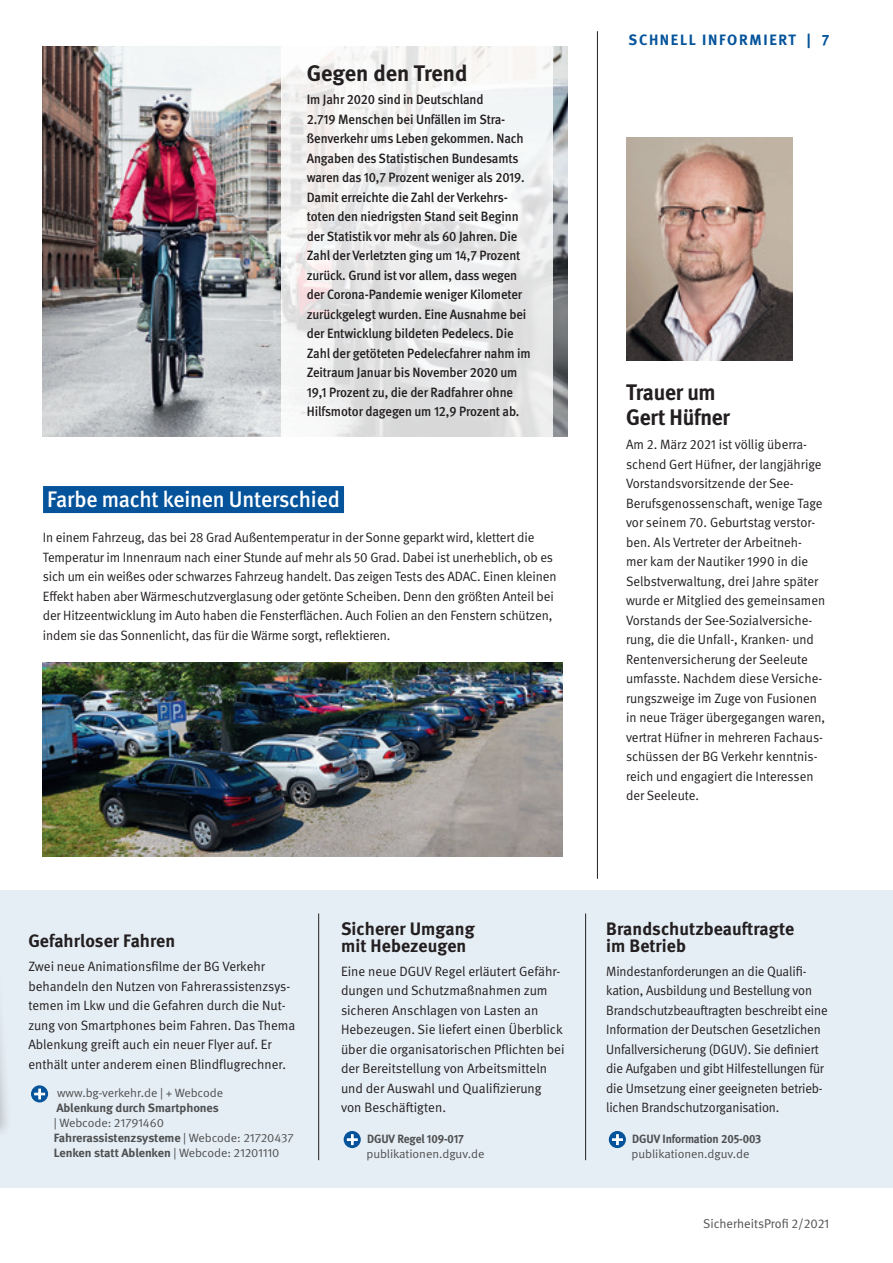
<style>
.page{position:relative;width:893px;height:1263px;background:#fff}
.page>*{position:absolute;margin:0;border:0;box-sizing:border-box;transform-origin:0 0}
.BGV_Kurz_H2_links_hi{font:500 22.5px "DGUV Meta";letter-spacing:-.01em;color:#fff}
.BGV_Kurz_Head_15pt{font:700 22.5px/25.5px "DGUV Meta";letter-spacing:-.01em;color:#231f20;scale:.96 1}
.BGV_Kurz_H2_links{font:700 22.5px "DGUV Meta";color:#231f20}
.BGV_Kurz_H3_Schmal{font:700 18px/17.2px "DGUV Meta";letter-spacing:.005em;color:#231f20}
.t1{font:700 15px "DGUV Meta";letter-spacing:.11em;color:#04539b}
.BGV_Kurz_Fließ_Schma{font:13.5px/19.5px "DGUV Meta";letter-spacing:-.01em;color:#231f20}
.BGV_Kurz_Fließ_Schma-2{font:500 13.5px/19.5px "DGUV Meta";letter-spacing:-.01em;color:#231f20;scale:.95 1}
.BGV_Kurz_Fließ_Schma-3{font:13.5px/19.5px "DGUV Meta";letter-spacing:-.01em;color:#231f20;scale:.96 1}
.t2{font:12.75px "DGUV Meta";color:#4f5152}
.BGV_Kurz_Fließ_Schma-4{font:12px/15px "DGUV Meta";letter-spacing:-.005em;color:#4f5152;scale:1.04 1}
.BGV_Kurz_Fließ_Schma-5{font:700 12px "DGUV Meta";letter-spacing:-.01em;color:#4f5152;scale:1.04 1}
.BGV_Kurz_Fließ_Schma-6{font:700 12px/15px "DGUV Meta";letter-spacing:-.01em;color:#4f5152;scale:.96 1}
.s1{font-weight:700}
.s2{font-weight:400}
</style>
<div class="page">
<div style="left:0;top:891px;width:893px;height:297px;background:#e6eef5"></div>
<svg style="left:31px;top:1085px;width:17px;height:17px"></svg>
<svg style="left:34px;top:1088px;width:11px;height:12px"></svg>
<div style="left:609px;top:1131px;width:17px;height:17px;background:#04539b;border-radius:50%"></div>
<svg style="left:612px;top:1134px;width:11px;height:11px"></svg>
<svg style="left:344px;top:1131px;width:17px;height:17px"></svg>
<svg style="left:347px;top:1134px;width:11px;height:11px"></svg>
<div style="left:0;top:947px;width:12px;height:208px;background:#231f20;opacity:.25"></div>
<hr style="left:597px;top:31px;width:1px;height:848px;background:#231f20">
<hr style="left:318px;top:913px;width:1px;height:247px;background:#231f20">
<hr style="left:585px;top:913px;width:1px;height:247px;background:#231f20">
<img style="left:626px;top:137px;width:167px;height:223px">
<img style="left:43px;top:662px;width:520px;height:194px">
<div style="left:43px;top:486px;width:301px;height:27px;background:#04539b"></div>
<img style="left:42px;top:47px;width:526px;height:389px">
<svg style="left:281px;top:46px;width:272px;height:391px"></svg>
<h2 class="BGV_Kurz_H2_links" style="left:307px;top:59px;width:162px">Gegen den Trend</h2>
<p class="BGV_Kurz_Fließ_Schma-2" style="left:307px;top:90px;width:237px">Im Jahr 2020 sind in Deutschland<br>2.719 Menschen bei Unfällen im Stra&shy;ßenverkehr ums Leben gekommen. Nach Angaben des Statistischen Bundesamts waren das 10,7 Prozent weniger als 2019.<br>Damit erreichte die Zahl der Verkehrs&shy;toten den niedrigsten Stand seit Beginn der Statistik vor mehr als 60 Jahren. Die Zahl der Verletzten ging um 14,7 Prozent zurück. Grund ist vor allem, dass wegen der Corona-Pandemie weniger Kilometer zurückgelegt wurden. Eine Ausnahme bei der Entwicklung bildeten Pedelecs. Die Zahl der getöteten Pedelecfahrer nahm im Zeitraum Januar bis November 2020 um 19,1 Prozent zu, die der Radfahrer ohne Hilfsmotor dagegen um 12,9 Prozent ab.</p>
<h2 class="BGV_Kurz_H2_links_hi" style="left:47px;top:486px;width:294px">Farbe macht keinen Unterschied</h2>
<p class="BGV_Kurz_Fließ_Schma" style="left:43px;top:528px;width:515px">In einem Fahrzeug, das bei 28 Grad Außentemperatur in der Sonne geparkt wird, klettert die Temperatur im Innenraum nach einer Stunde auf mehr als 50 Grad. Dabei ist unerheblich, ob es sich um ein weißes oder schwarzes Fahrzeug handelt. Das zeigen Tests des ADAC. Einen kleinen Effekt haben aber Wärmeschutzverglasung oder getönte Scheiben. Denn den größten Anteil bei der Hitzeentwicklung im Auto haben die Fensterflächen. Auch Folien an den Fenstern schützen, indem sie das Sonnenlicht, das für die Wärme sorgt, reflektieren.</p>
<p class="t1" style="left:629px;top:31px;width:202px">SCHNELL INFORMIERT | 7</p>
<h2 class="BGV_Kurz_Head_15pt" style="left:626px;top:380px;width:110px">Trauer um<br>Gert Hüfner</h2>
<p class="BGV_Kurz_Fließ_Schma" style="left:626px;top:435px;width:201px">Am 2. März 2021 ist völlig überra&shy;schend Gert Hüfner, der langjährige Vorstandsvorsitzende der See-Berufsgenossenschaft, wenige Tage vor seinem 70. Geburtstag verstor&shy;ben. Als Vertreter der Arbeitneh&shy;mer kam der Nautiker 1990 in die Selbstverwaltung, drei Jahre später wurde er Mitglied des gemeinsamen Vorstands der See-Sozialversiche&shy;rung, die die Unfall-, Kranken- und Rentenversicherung der Seeleute umfasste. Nachdem diese Versiche&shy;rungszweige im Zuge von Fusionen in neue Träger übergegangen waren, vertrat Hüfner in mehreren Fachaus&shy;schüssen der BG Verkehr kenntnis&shy;reich und engagiert die Interessen der Seeleute.</p>
<h3 class="BGV_Kurz_H3_Schmal" style="left:28px;top:933px;width:148px">Gefahrloser Fahren</h3>
<p class="BGV_Kurz_Fließ_Schma" style="left:28px;top:957px;width:268px">Zwei neue Animationsfilme der BG Verkehr behandeln den Nutzen von Fahrerassistenzsys&shy;temen im Lkw und die Gefahren durch die Nut&shy;zung von Smartphones beim Fahren. Das Thema Ablenkung greift auch ein neuer Flyer auf. Er enthält unter anderem einen Blindflugrechner.</p>
<p class="BGV_Kurz_Fließ_Schma-4" style="left:54px;top:1086px;width:164px">www.bg-verkehr.de | + Webcode<br><span class="s1">Ablenkung durch Smartphones<br></span>| Webcode: 21791460</p>
<p class="BGV_Kurz_Fließ_Schma-5" style="left:54px;top:1131px;width:232px">Fahrerassistenzsysteme <span class="s2">| Webcode: 21720437</span></p>
<p class="BGV_Kurz_Fließ_Schma-5" style="left:54px;top:1146px;width:218px">Lenken statt Ablenken <span class="s2">| Webcode: 21201110</span></p>
<h3 class="BGV_Kurz_H3_Schmal" style="left:341px;top:920px;width:135px">Sicherer Umgang mit Hebezeugen</h3>
<p class="BGV_Kurz_Fließ_Schma" style="left:341px;top:961px;width:225px">Eine neue DGUV Regel erläutert Gefähr&shy;dungen und Schutzmaßnahmen zum sicheren Anschlagen von Lasten an Hebezeugen. Sie liefert einen Überblick über die organisatorischen Pflichten bei der Bereitstellung von Arbeitsmitteln und der Auswahl und Qualifizierung von Beschäftigten.</p>
<p class="BGV_Kurz_Fließ_Schma-6" style="left:367px;top:1131px;width:102px">DGUV Regel 109-017</p>
<p class="BGV_Kurz_Fließ_Schma-4" style="left:366px;top:1146px;width:115px">publikationen.dguv.de</p>
<h3 class="BGV_Kurz_H3_Schmal" style="left:606px;top:920px;width:190px">Brandschutzbeauftragte im Betrieb</h3>
<p class="BGV_Kurz_Fließ_Schma-3" style="left:606px;top:961px;width:232px">Mindestanforderungen an die Qualifi&shy;kation, Ausbildung und Bestellung von Brandschutzbeauftragten beschreibt eine Information der Deutschen Gesetzlichen Unfallversicherung (DGUV). Sie definiert die Aufgaben und gibt Hilfestellungen für die Umsetzung einer geeigneten betrieb&shy;lichen Brandschutzorganisation.</p>
<p class="BGV_Kurz_Fließ_Schma-6" style="left:632px;top:1131px;width:137px">DGUV Information 205-003 <span class="s2">publikationen.dguv.de</span></p>
<p class="t2" style="left:703px;top:1216px;width:128px">SicherheitsProfi 2/2021</p>
</div>
